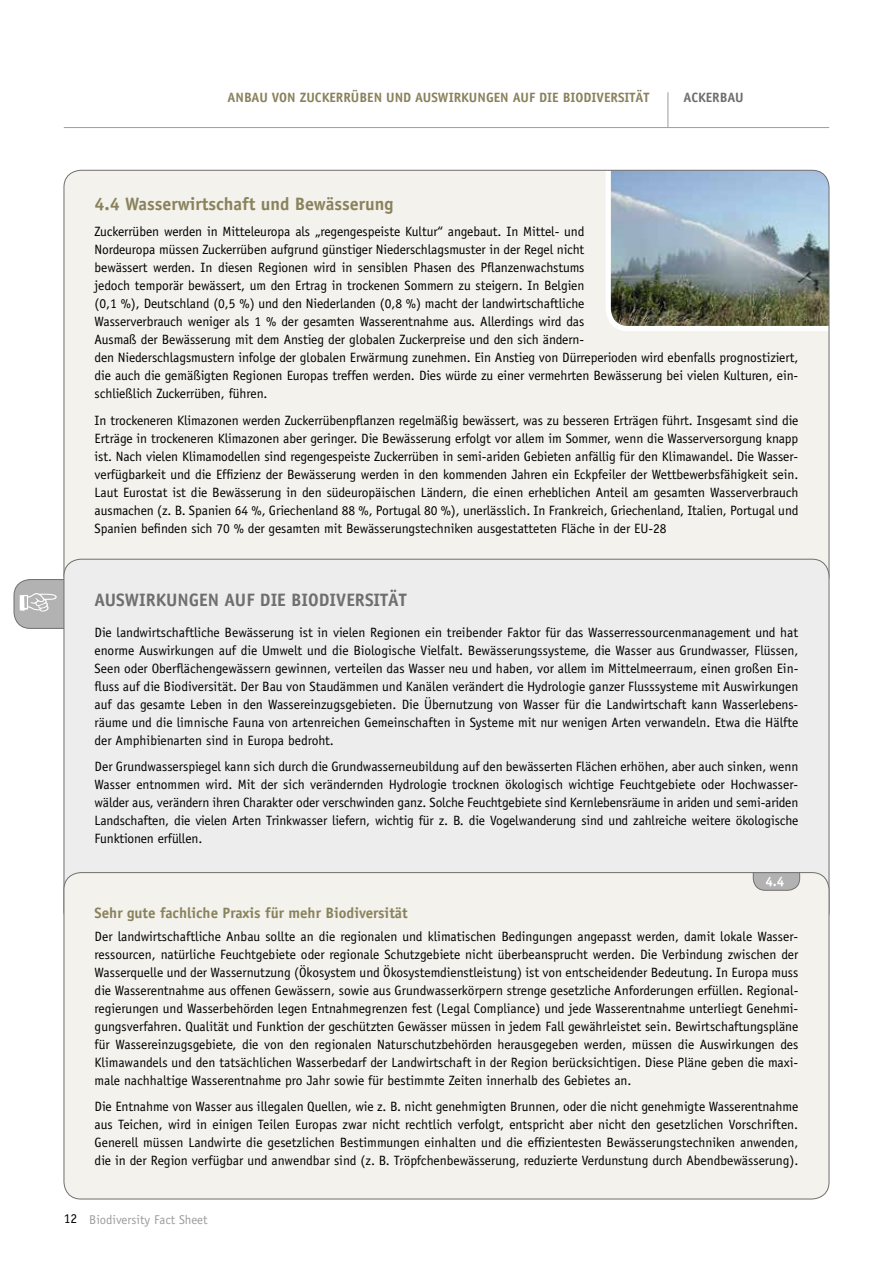
<style>
.page{position:relative;width:893px;height:1263px;background:#fff}
.page>*{position:absolute;margin:0;border:0;box-sizing:border-box;transform-origin:0 0}
.t1{font:700 18px "Officina Sans";color:#89825c}
.t2{font:700 18px "Officina Sans";color:#706f6f}
.t3{font:700 15px "Officina Sans";color:#89825c}
.t4{font:13.5px/18px "Officina Sans";letter-spacing:-.005em;color:#000;text-align:justify}
.t5{font:700 13.5px "Officina Sans";color:#89825c}
.t6{font:700 13.5px "Officina Sans";color:#706f6f}
.t7{font:700 13.5px "Officina Sans";color:#fff}
.t8{font:12.75px "Officina Sans";color:#9d9d9c}
.s1{font-size:13.5px;color:#000}
</style>
<div class="page">
<hr style="left:668px;top:92px;width:1px;height:36px;background:#9d9d9c">
<hr style="left:64px;top:127px;width:765px;height:1px;background:#9d9d9c">
<div style="left:14px;top:579px;width:89px;height:49px;background:#b3b2b2;border-radius:16px"></div>
<div style="left:14px;top:579px;width:89px;height:49px;border:1px solid #706f6f;border-radius:16px"></div>
<svg style="left:20px;top:593px;width:37px;height:19px"></svg>
<div style="left:64px;top:170px;width:765px;height:422px;background:#f3f2ed;border-radius:17px"></div>
<img style="left:606px;top:170px;width:223px;height:161px">
<div style="left:64px;top:559px;width:765px;height:369px;background:#ededed;border-radius:17px"></div>
<div style="left:64px;top:872px;width:765px;height:327px;background:#f3f2ed;border-radius:17px"></div>
<svg style="left:753px;top:874px;width:47px;height:16px"></svg>
<p class="t5" style="left:228px;top:89px;width:423px">ANBAU VON ZUCKERRÜBEN UND AUSWIRKUNGEN AUF DIE BIODIVERSITÄT</p>
<p class="t6" style="left:684px;top:89px;width:62px">ACKERBAU</p>
<h1 class="t1" style="left:95px;top:192px;width:300px">4.4 WASSERWIRTSCHAFT UND BEWÄSSERUNG</h1>
<p class="t4" style="left:95px;top:223px;width:705px;text-align:left">Zuckerrüben werden in Mitteleuropa als „regengespeiste Kultur“ angebaut. In Mittel- und<br>Nordeuropa müssen Zuckerrüben aufgrund günstiger Niederschlagsmuster in der Regel nicht<br>bewässert werden. In diesen Regionen wird in sensiblen Phasen des Pflanzenwachstums<br>jedoch temporär bewässert, um den Ertrag in trockenen Sommern zu steigern. In Belgien<br>(0,1 %), Deutschland (0,5 %) und den Niederlanden (0,8 %) macht der landwirtschaftliche<br>Wasserverbrauch weniger als 1 % der gesamten Wasserentnahme aus. Allerdings wird das<br>Ausmaß der Bewässerung mit dem Anstieg der globalen Zuckerpreise und den sich ändern-<br>den Niederschlagsmustern infolge der globalen Erwärmung zunehmen. Ein Anstieg von Dürreperioden wird ebenfalls prognostiziert, die auch die gemäßigten Regionen Europas treffen werden. Dies würde zu einer vermehrten Bewässerung bei vielen Kulturen, ein&shy;schließlich Zuckerrüben, führen.</p>
<p class="t4" style="left:95px;top:411px;width:705px">In trockeneren Klimazonen werden Zuckerrübenpflanzen regelmäßig bewässert, was zu besseren Erträgen führt. Insgesamt sind die Erträge in trockeneren Klimazonen aber geringer. Die Bewässerung erfolgt vor allem im Sommer, wenn die Wasserversorgung knapp ist. Nach vielen Klimamodellen sind regengespeiste Zuckerrüben in semi-ariden Gebieten anfällig für den Klimawandel. Die Wasser&shy;verfügbarkeit und die Effizienz der Bewässerung werden in den kommenden Jahren ein Eckpfeiler der Wettbewerbsfähigkeit sein.<br>Laut Eurostat ist die Bewässerung in den südeuropäischen Ländern, die einen erheblichen Anteil am gesamten Wasserverbrauch ausmachen (z. B. Spanien 64 %, Griechenland 88 %, Portugal 80 %), unerlässlich. In Frankreich, Griechenland, Italien, Portugal und Spanien befinden sich 70 % der gesamten mit Bewässerungstechniken ausgestatteten Fläche in der EU-28</p>
<h1 class="t2" style="left:95px;top:588px;width:314px">AUSWIRKUNGEN AUF DIE BIODIVERSITÄT</h1>
<p class="t4" style="left:95px;top:623px;width:705px">Die landwirtschaftliche Bewässerung ist in vielen Regionen ein treibender Faktor für das Wasserressourcenmanagement und hat enorme Auswirkungen auf die Umwelt und die Biologische Vielfalt. Bewässerungssysteme, die Wasser aus Grundwasser, Flüssen, Seen oder Oberflächengewässern gewinnen, verteilen das Wasser neu und haben, vor allem im Mittelmeerraum, einen großen Ein&shy;fluss auf die Biodiversität. Der Bau von Staudämmen und Kanälen verändert die Hydrologie ganzer Flusssysteme mit Auswirkungen auf das gesamte Leben in den Wassereinzugsgebieten. Die Übernutzung von Wasser für die Landwirtschaft kann Wasserlebens&shy;räume und die limnische Fauna von artenreichen Gemeinschaften in Systeme mit nur wenigen Arten verwandeln. Etwa die Hälfte der Amphibienarten sind in Europa bedroht.</p>
<p class="t4" style="left:95px;top:757px;width:705px">Der Grundwasserspiegel kann sich durch die Grundwasserneubildung auf den bewässerten Flächen erhöhen, aber auch sinken, wenn Wasser entnommen wird. Mit der sich verändernden Hydrologie trocknen ökologisch wichtige Feuchtgebiete oder Hochwasser&shy;wälder aus, verändern ihren Charakter oder verschwinden ganz. Solche Feuchtgebiete sind Kernlebensräume in ariden und semi-ariden Landschaften, die vielen Arten Trinkwasser liefern, wichtig für z. B. die Vogelwanderung sind und zahlreiche weitere ökologische Funktionen erfüllen.</p>
<p class="t7" style="left:765px;top:873px;width:21px">4.4</p>
<p class="t3" style="left:95px;top:904px;width:315px">SEHR GUTE FACHLICHE PRAXIS FÜR MEHR BIODIVERSITÄT</p>
<p class="t4" style="left:95px;top:927px;width:705px">Der landwirtschaftliche Anbau sollte an die regionalen und klimatischen Bedingungen angepasst werden, damit lokale Wasser&shy;ressourcen, natürliche Feuchtgebiete oder regionale Schutzgebiete nicht überbeansprucht werden. Die Verbindung zwischen der Wasserquelle und der Wassernutzung (Ökosystem und Ökosystemdienstleistung) ist von entscheidender Bedeutung. In Europa muss die Wasserentnahme aus offenen Gewässern, sowie aus Grundwasserkörpern strenge gesetzliche Anforderungen erfüllen. Regional&shy;regierungen und Wasserbehörden legen Entnahmegrenzen fest (Legal Compliance) und jede Wasserentnahme unterliegt Genehmi&shy;gungsverfahren. Qualität und Funktion der geschützten Gewässer müssen in jedem Fall gewährleistet sein. Bewirtschaftungspläne für Wassereinzugsgebiete, die von den regionalen Naturschutzbehörden herausgegeben werden, müssen die Auswirkungen des Klimawandels und den tatsächlichen Wasserbedarf der Landwirtschaft in der Region berücksichtigen. Diese Pläne geben die maxi&shy;male nachhaltige Wasserentnahme pro Jahr sowie für bestimmte Zeiten innerhalb des Gebietes an.</p>
<p class="t4" style="left:95px;top:1097px;width:705px">Die Entnahme von Wasser aus illegalen Quellen, wie z. B. nicht genehmigten Brunnen, oder die nicht genehmigte Wasserentnahme aus Teichen, wird in einigen Teilen Europas zwar nicht rechtlich verfolgt, entspricht aber nicht den gesetzlichen Vorschriften.<br>Generell müssen Landwirte die gesetzlichen Bestimmungen einhalten und die effizientesten Bewässerungstechniken anwenden, die in der Region verfügbar und anwendbar sind (z. B. Tröpfchenbewässerung, reduzierte Verdunstung durch Abendbewässerung).</p>
<p class="t8" style="left:64px;top:1212px;width:145px"><span class="s1">12</span> Biodiversity Fact Sheet</p>
</div>
